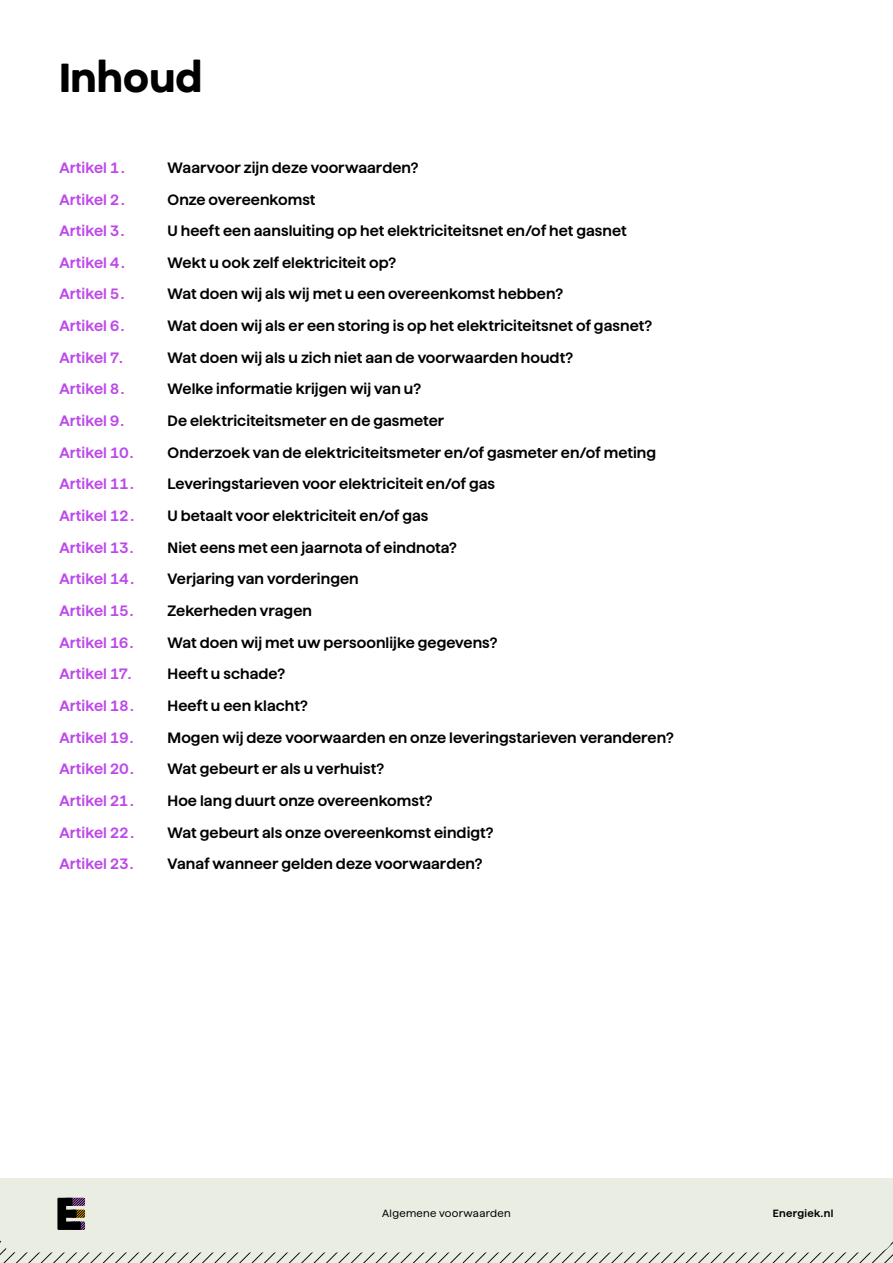
<style>
.page{position:relative;width:893px;height:1263px;background:#fff}
.page>*{position:absolute;margin:0;border:0;box-sizing:border-box;transform-origin:0 0}
.t1{font:800 40.5px "Byrd";letter-spacing:-.025em;color:#000}
.t2{font:600 15px "Haffer SQXH";letter-spacing:.005em;color:#000}
.t3{font:600 15px "Haffer SQXH";letter-spacing:.005em;color:#bd4ae8}
.t4{font:10.5px "Haffer XH";letter-spacing:.03em;color:#000}
.t5{font:600 10.5px "Haffer SQXH";letter-spacing:.03em;color:#000}
</style>
<div class="page">
<div style="left:0;top:1178px;width:893px;height:57px;background:#eaede2"></div>
<svg style="left:0;top:1197px;width:893px;height:66px"></svg>
<h1 class="t1" style="left:60px;top:49px;width:144px">Inhoud</h1>
<p class="t3" style="left:60px;top:156px;width:70px">Artikel 1.</p>
<p class="t2" style="left:168px;top:156px;width:252px">Waarvoor zijn deze voorwaarden?</p>
<p class="t3" style="left:60px;top:188px;width:70px">Artikel 2.</p>
<p class="t2" style="left:168px;top:188px;width:149px">Onze overeenkomst</p>
<p class="t3" style="left:60px;top:220px;width:70px">Artikel 3.</p>
<p class="t2" style="left:168px;top:220px;width:461px">U heeft een aansluiting op het elektriciteitsnet en/of het gasnet</p>
<p class="t3" style="left:60px;top:251px;width:70px">Artikel 4.</p>
<p class="t2" style="left:168px;top:251px;width:230px">Wekt u ook zelf elektriciteit op?</p>
<p class="t3" style="left:60px;top:283px;width:69px">Artikel 5.</p>
<p class="t2" style="left:168px;top:283px;width:397px">Wat doen wij als wij met u een overeenkomst hebben?</p>
<p class="t3" style="left:60px;top:315px;width:70px">Artikel 6.</p>
<p class="t2" style="left:168px;top:315px;width:486px">Wat doen wij als er een storing is op het elektriciteitsnet of gasnet?</p>
<p class="t3" style="left:60px;top:346px;width:68px">Artikel 7.</p>
<p class="t2" style="left:168px;top:346px;width:407px">Wat doen wij als u zich niet aan de voorwaarden houdt?</p>
<p class="t3" style="left:60px;top:378px;width:70px">Artikel 8.</p>
<p class="t2" style="left:168px;top:378px;width:255px">Welke informatie krijgen wij van u?</p>
<p class="t3" style="left:60px;top:410px;width:69px">Artikel 9.</p>
<p class="t2" style="left:168px;top:410px;width:278px">De elektriciteitsmeter en de gasmeter</p>
<p class="t3" style="left:60px;top:441px;width:79px">Artikel 10.</p>
<p class="t2" style="left:168px;top:441px;width:490px">Onderzoek van de elektriciteitsmeter en/of gasmeter en/of meting</p>
<p class="t3" style="left:60px;top:473px;width:79px">Artikel 11.</p>
<p class="t2" style="left:168px;top:473px;width:329px">Leveringstarieven voor elektriciteit en/of gas</p>
<p class="t3" style="left:60px;top:505px;width:79px">Artikel 12.</p>
<p class="t2" style="left:168px;top:505px;width:262px">U betaalt voor elektriciteit en/of gas</p>
<p class="t3" style="left:60px;top:536px;width:79px">Artikel 13.</p>
<p class="t2" style="left:168px;top:536px;width:291px">Niet eens met een jaarnota of eindnota?</p>
<p class="t3" style="left:60px;top:568px;width:79px">Artikel 14.</p>
<p class="t2" style="left:168px;top:568px;width:193px">Verjaring van vorderingen</p>
<p class="t3" style="left:60px;top:600px;width:79px">Artikel 15.</p>
<p class="t2" style="left:168px;top:600px;width:146px">Zekerheden vragen</p>
<p class="t3" style="left:60px;top:631px;width:79px">Artikel 16.</p>
<p class="t2" style="left:168px;top:631px;width:331px">Wat doen wij met uw persoonlijke gegevens?</p>
<p class="t3" style="left:60px;top:663px;width:76px">Artikel 17.</p>
<p class="t2" style="left:168px;top:663px;width:119px">Heeft u schade?</p>
<p class="t3" style="left:60px;top:695px;width:79px">Artikel 18.</p>
<p class="t2" style="left:168px;top:695px;width:142px">Heeft u een klacht?</p>
<p class="t3" style="left:60px;top:726px;width:78px">Artikel 19.</p>
<p class="t2" style="left:168px;top:726px;width:508px">Mogen wij deze voorwaarden en onze leveringstarieven veranderen?</p>
<p class="t3" style="left:60px;top:758px;width:79px">Artikel 20.</p>
<p class="t2" style="left:168px;top:758px;width:218px">Wat gebeurt er als u verhuist?</p>
<p class="t3" style="left:60px;top:789px;width:79px">Artikel 21.</p>
<p class="t2" style="left:168px;top:789px;width:266px">Hoe lang duurt onze overeenkomst?</p>
<p class="t3" style="left:60px;top:821px;width:79px">Artikel 22.</p>
<p class="t2" style="left:168px;top:821px;width:328px">Wat gebeurt als onze overeenkomst eindigt?</p>
<p class="t3" style="left:60px;top:853px;width:79px">Artikel 23.</p>
<p class="t2" style="left:168px;top:853px;width:316px">Vanaf wanneer gelden deze voorwaarden?</p>
<p class="t4" style="left:382px;top:1206px;width:130px">Algemene voorwaarden</p>
<p class="t5" style="left:773px;top:1206px;width:62px">Energiek.nl</p>
</div>
